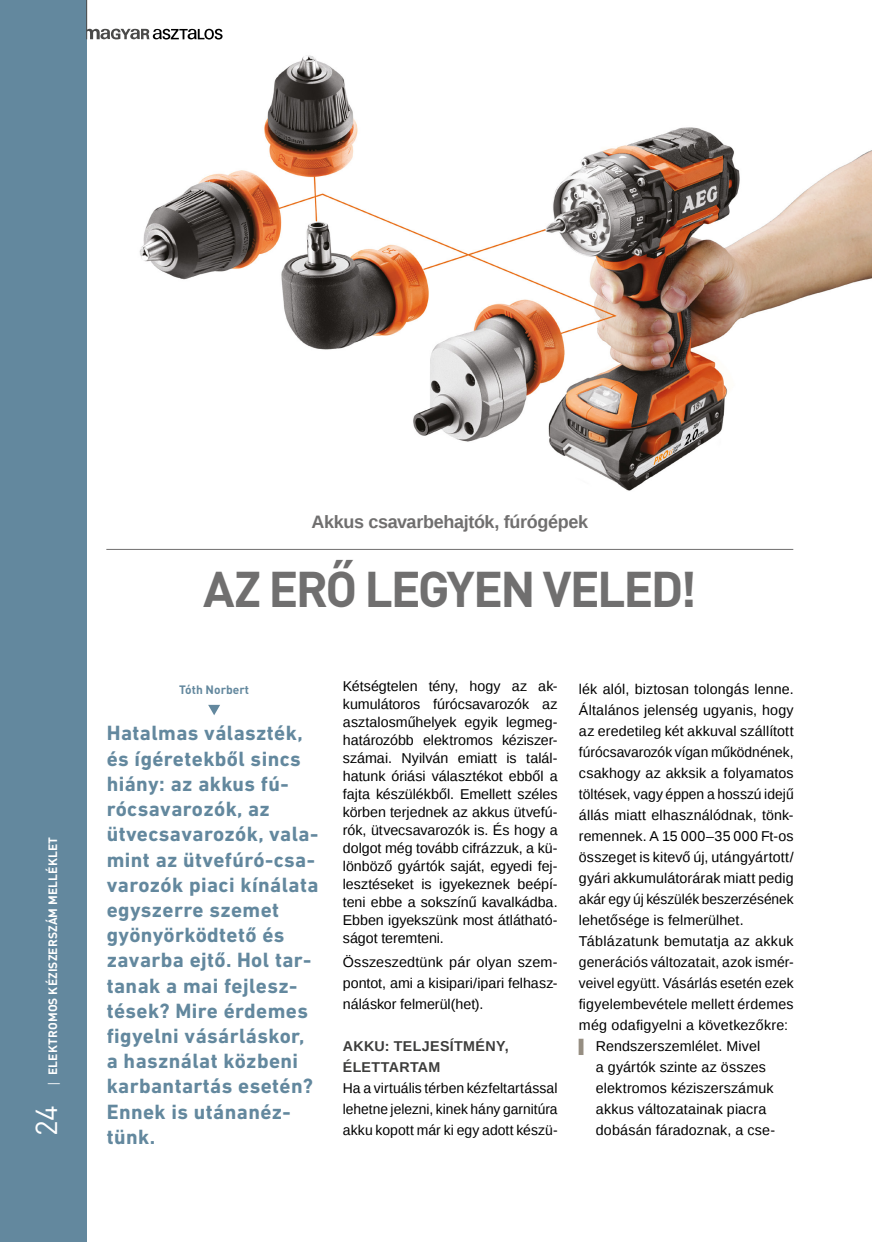
<style>
.page{position:relative;width:872px;height:1242px;background:#fff}
.page>*{position:absolute;margin:0;border:0;box-sizing:border-box;transform-origin:0 0}
.t1{font:700 49.5px "DIN Pro";letter-spacing:-.05em;color:#706f6f}
.t2{font:30px "DIN Pro";color:#fff}
.t3{font:700 21px/25.2px "DIN Next LT Pro";letter-spacing:.02em;color:#63889e}
.t4{font:700 18px "Liberation Sans";letter-spacing:-.02em;color:#706f6f}
.t5{font:14.25px/18px "Liberation Sans";letter-spacing:.005em;color:#000;text-align:justify}
.t6{font:14.25px "Liberation Sans";letter-spacing:.005em;color:#000;scale:.96 1}
.t7{font:700 14.25px/21px "Liberation Sans";letter-spacing:.025em;color:#3c3c3b}
.t8{font:700 12px "DIN Pro";letter-spacing:.01em;color:#fff}
.t9{font:700 12px "DIN Pro";color:#63889e}
.s1{font-family:"Open Sans";font-weight:400}
.s2{font-size:13.5px;color:#968e82}
</style>
<div class="page">
<div style="left:0;top:0;width:86px;height:1242px;background:#63889e"></div>
<svg style="left:87px;top:29px;width:135px;height:11px"></svg>
<hr style="left:86px;top:0;width:1px;height:39px;background:#4a4a49">
<hr style="left:106px;top:549px;width:687px;height:1px;background:#706f6f">
<svg style="left:208px;top:705px;width:12px;height:10px"></svg>
<img style="left:139px;top:55px;width:733px;height:436px">
<p class="t8" style="left:45px;top:1087px;width:252px;rotate:-90deg"><span class="s1">|</span> ELEKTROMOS KÉZISZERSZÁM MELLÉKLET</p>
<h2 class="t2" style="left:26px;top:1136px;width:33px;rotate:-90deg">24</h2>
<p class="t4" style="left:311px;top:509px;width:278px">Akkus csavarbehajtók, fúrógépek</p>
<h1 class="t1" style="left:203px;top:555px;width:495px">AZ ERŐ LEGYEN VELED!</h1>
<p class="t9" style="left:179px;top:682px;width:71px">Tóth Norbert</p>
<p class="t3" style="left:107px;top:720px;width:213px">Hatalmas választék, és ígéretekből sincs hiány: az akkus fú&shy;rócsavarozók, az ütvecsavarozók, vala&shy;mint az ütvefúró-csa&shy;varozók piaci kínálata egyszerre szemet gyönyörködtető és zavarba ejtő. Hol tar&shy;tanak a mai fejlesz&shy;tések? Mire érdemes figyelni vásárláskor, a használat közbeni karbantartás esetén?<br>Ennek is utánanéz&shy;tünk.</p>
<p class="t5" style="left:343px;top:678px;width:216px">Kétségtelen tény, hogy az ak&shy;kumulátoros fúrócsavarozók az asztalosműhelyek egyik legmeg&shy;határozóbb elektromos kéziszer&shy;számai. Nyilván emiatt is talál&shy;hatunk óriási választékot ebből a fajta készülékből. Emellett széles körben terjednek az akkus ütvefú&shy;rók, ütvecsavarozók is. És hogy a dolgot még tovább cifrázzuk, a kü&shy;lönböző gyártók saját, egyedi fej&shy;lesztéseket is igyekeznek beépí&shy;teni ebbe a sokszínű kavalkádba.<br>Ebben igyekszünk most átlátható&shy;ságot teremteni.</p>
<p class="t5" style="left:343px;top:952px;width:216px;line-height:21px">Összeszedtünk pár olyan szem&shy;pontot, ami a kisipari/ipari felhasz&shy;náláskor felmerül(het).</p>
<p class="t7" style="left:343px;top:1035px;width:167px">AKKU: TELJESÍTMÉNY,<br>ÉLETTARTAM</p>
<p class="t5" style="left:343px;top:1078px;width:216px;line-height:21px">Ha a virtuális térben kézfeltartással lehetne jelezni, kinek hány garnitúra akku kopott már ki egy adott készü-</p>
<p class="t5" style="left:579px;top:681px;width:216px">lék alól, biztosan tolongás lenne.</p>
<p class="t5" style="left:579px;top:702px;width:216px">Általános jelenség ugyanis, hogy</p>
<p class="t5" style="left:579px;top:723px;width:216px">az eredetileg két akkuval szállított</p>
<p class="t5" style="left:579px;top:744px;width:216px">fúrócsavarozók vígan működnének,</p>
<p class="t5" style="left:579px;top:765px;width:216px">csakhogy az akksik a folyamatos</p>
<p class="t5" style="left:579px;top:786px;width:216px">töltések, vagy éppen a hosszú idejű</p>
<p class="t5" style="left:579px;top:807px;width:216px">állás miatt elhasználódnak, tönk-</p>
<p class="t5" style="left:579px;top:828px;width:216px">remennek. A 15 000–35 000 Ft-os</p>
<p class="t5" style="left:579px;top:849px;width:216px">összeget is kitevő új, utángyártott/</p>
<p class="t5" style="left:579px;top:870px;width:216px">gyári akkumulátorárak miatt pedig</p>
<p class="t6" style="left:579px;top:891px;width:225px">akár egy új készülék beszerzésének</p>
<p class="t5" style="left:579px;top:912px;width:166px">lehetősége is felmerülhet.</p>
<p class="t5" style="left:579px;top:933px;width:216px">Táblázatunk bemutatja az akkuk</p>
<p class="t5" style="left:579px;top:954px;width:216px">generációs változatait, azok ismér-</p>
<p class="t6" style="left:579px;top:975px;width:225px">veivel együtt. Vásárlás esetén ezek</p>
<p class="t5" style="left:579px;top:996px;width:216px">figyelembevétele mellett érdemes</p>
<p class="t5" style="left:579px;top:1017px;width:211px">még odafigyelni a következőkre:</p>
<p class="t5" style="left:579px;top:1038px;width:183px"><span class="s2">▌</span> Rendszerszemlélet. Mivel</p>
<p class="t5" style="left:596px;top:1059px;width:171px">a gyártók szinte az összes</p>
<p class="t5" style="left:596px;top:1080px;width:179px">elektromos kéziszerszámuk</p>
<p class="t5" style="left:596px;top:1101px;width:172px">akkus változatainak piacra</p>
<p class="t5" style="left:596px;top:1122px;width:181px">dobásán fáradoznak, a cse-</p>
</div>
